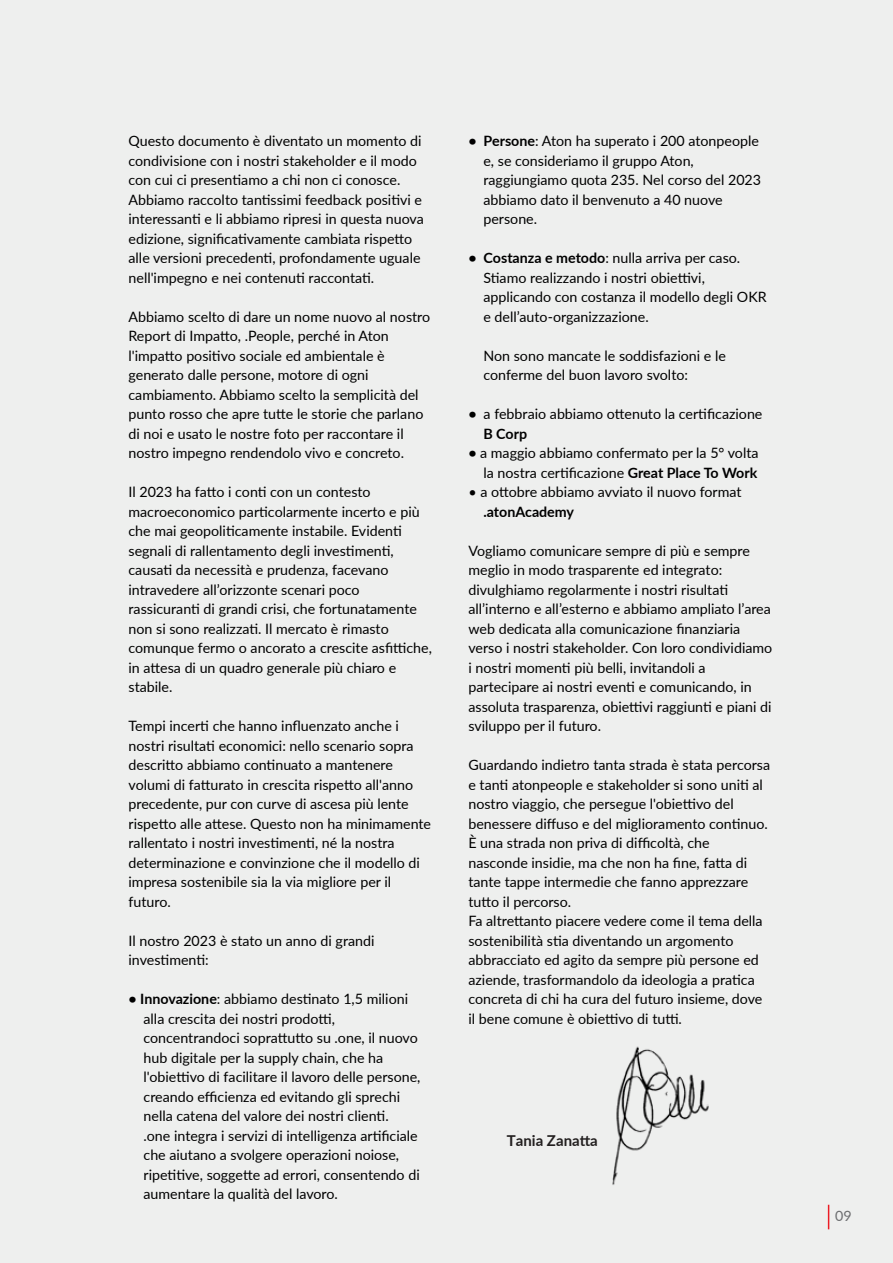
<style>
.page{position:relative;width:893px;height:1263px;background:#eeefee}
.page>*{position:absolute;margin:0;border:0;box-sizing:border-box;transform-origin:0 0}
.t1{font:700 15px "Lato";color:#221f1f}
.t2{font:14.25px/19.5px "Lato";color:#000}
.t3{font:700 14.25px "Lato";color:#000}
.t4{font:14.25px "Lato";color:#6d6e70}
.s1{font-weight:700}
</style>
<div class="page">
<img style="left:612px;top:1046px;width:97px;height:139px">
<svg style="left:828px;top:1205px;width:1px;height:24px"></svg>
<p class="t2" style="left:129px;top:131px;width:297px">Questo documento è diventato un momento di condivisione con i nostri stakeholder e il modo con cui ci presentiamo a chi non ci conosce.<br>Abbiamo raccolto tantissimi feedback positivi e interessanti e li abbiamo ripresi in questa nuova edizione, significativamente cambiata rispetto alle versioni precedenti, profondamente uguale nell'impegno e nei contenuti raccontati.</p>
<p class="t2" style="left:129px;top:306px;width:303px">Abbiamo scelto di dare un nome nuovo al nostro Report di Impatto, .People, perché in Aton l'impatto positivo sociale ed ambientale è generato dalle persone, motore di ogni cambiamento. Abbiamo scelto la semplicità del punto rosso che apre tutte le storie che parlano di noi e usato le nostre foto per raccontare il nostro impegno rendendolo vivo e concreto.</p>
<p class="t2" style="left:129px;top:482px;width:305px">Il 2023 ha fatto i conti con un contesto macroeconomico particolarmente incerto e più che mai geopoliticamente instabile. Evidenti segnali di rallentamento degli investimenti, causati da necessità e prudenza, facevano intravedere all’orizzonte scenari poco rassicuranti di grandi crisi, che fortunatamente non si sono realizzati. Il mercato è rimasto comunque fermo o ancorato a crescite asfittiche, in attesa di un quadro generale più chiaro e stabile.</p>
<p class="t2" style="left:129px;top:716px;width:304px">Tempi incerti che hanno influenzato anche i nostri risultati economici: nello scenario sopra descritto abbiamo continuato a mantenere volumi di fatturato in crescita rispetto all'anno precedente, pur con curve di ascesa più lente rispetto alle attese. Questo non ha minimamente rallentato i nostri investimenti, né la nostra determinazione e convinzione che il modello di impresa sostenibile sia la via migliore per il futuro.</p>
<p class="t2" style="left:129px;top:930px;width:247px">Il nostro 2023 è stato un anno di grandi investimenti:</p>
<p class="t2" style="left:144px;top:989px;width:278px;text-indent:-15px"><span class="s1">• Innovazione</span>: abbiamo destinato 1,5 milioni alla crescita dei nostri prodotti, concentrandoci soprattutto su .one, il nuovo hub digitale per la supply chain, che ha l'obiettivo di facilitare il lavoro delle persone, creando efficienza ed evitando gli sprechi nella catena del valore dei nostri clienti.<br>.one integra i servizi di intelligenza artificiale che aiutano a svolgere operazioni noiose, ripetitive, soggette ad errori, consentendo di aumentare la qualità del lavoro.</p>
<p class="t2" style="left:483px;top:131px;width:279px;text-indent:-15px"><span class="s1">• Persone</span>: Aton ha superato i 200 atonpeople e, se consideriamo il gruppo Aton, raggiungiamo quota 235. Nel corso del 2023 abbiamo dato il benvenuto a 40 nuove persone.</p>
<p class="t2" style="left:483px;top:248px;width:285px;text-indent:-15px"><span class="s1">• Costanza e metodo</span>: nulla arriva per caso.<br>Stiamo realizzando i nostri obiettivi, applicando con costanza il modello degli OKR e dell’auto-organizzazione.</p>
<p class="t2" style="left:483px;top:345px;width:244px">Non sono mancate le soddisfazioni e le conferme del buon lavoro svolto:</p>
<p class="t2" style="left:483px;top:404px;width:281px;text-indent:-15px"><span class="s1">•</span> a febbraio abbiamo ottenuto la certificazione<br><span class="s1">B Corp</span></p>
<p class="t2" style="left:468px;top:443px;width:292px;text-align:right"><span class="s1">•</span> a maggio abbiamo confermato per la 5° volta la nostra certificazione <span class="s1">Great Place To Work</span></p>
<p class="t2" style="left:468px;top:482px;width:275px">• a ottobre abbiamo avviato il nuovo format</p>
<p class="t3" style="left:483px;top:501px;width:92px">.atonAcademy</p>
<p class="t2" style="left:468px;top:540px;width:305px">Vogliamo comunicare sempre di più e sempre meglio in modo trasparente ed integrato: divulghiamo regolarmente i nostri risultati all’interno e all’esterno e abbiamo ampliato l’area web dedicata alla comunicazione finanziaria verso i nostri stakeholder. Con loro condividiamo i nostri momenti più belli, invitandoli a partecipare ai nostri eventi e comunicando, in assoluta trasparenza, obiettivi raggiunti e piani di sviluppo per il futuro.</p>
<p class="t2" style="left:468px;top:754px;width:303px">Guardando indietro tanta strada è stata percorsa e tanti atonpeople e stakeholder si sono uniti al nostro viaggio, che persegue l'obiettivo del benessere diffuso e del miglioramento continuo.<br>È una strada non priva di difficoltà, che nasconde insidie, ma che non ha fine, fatta di tante tappe intermedie che fanno apprezzare tutto il percorso.<br>Fa altrettanto piacere vedere come il tema della sostenibilità stia diventando un argomento abbracciato ed agito da sempre più persone ed aziende, trasformandolo da ideologia a pratica concreta di chi ha cura del futuro insieme, dove il bene comune è obiettivo di tutti.</p>
<p class="t1" style="left:507px;top:1129px;width:93px">Tania Zanatta</p>
<p class="t4" style="left:835px;top:1206px;width:18px">09</p>
</div>
